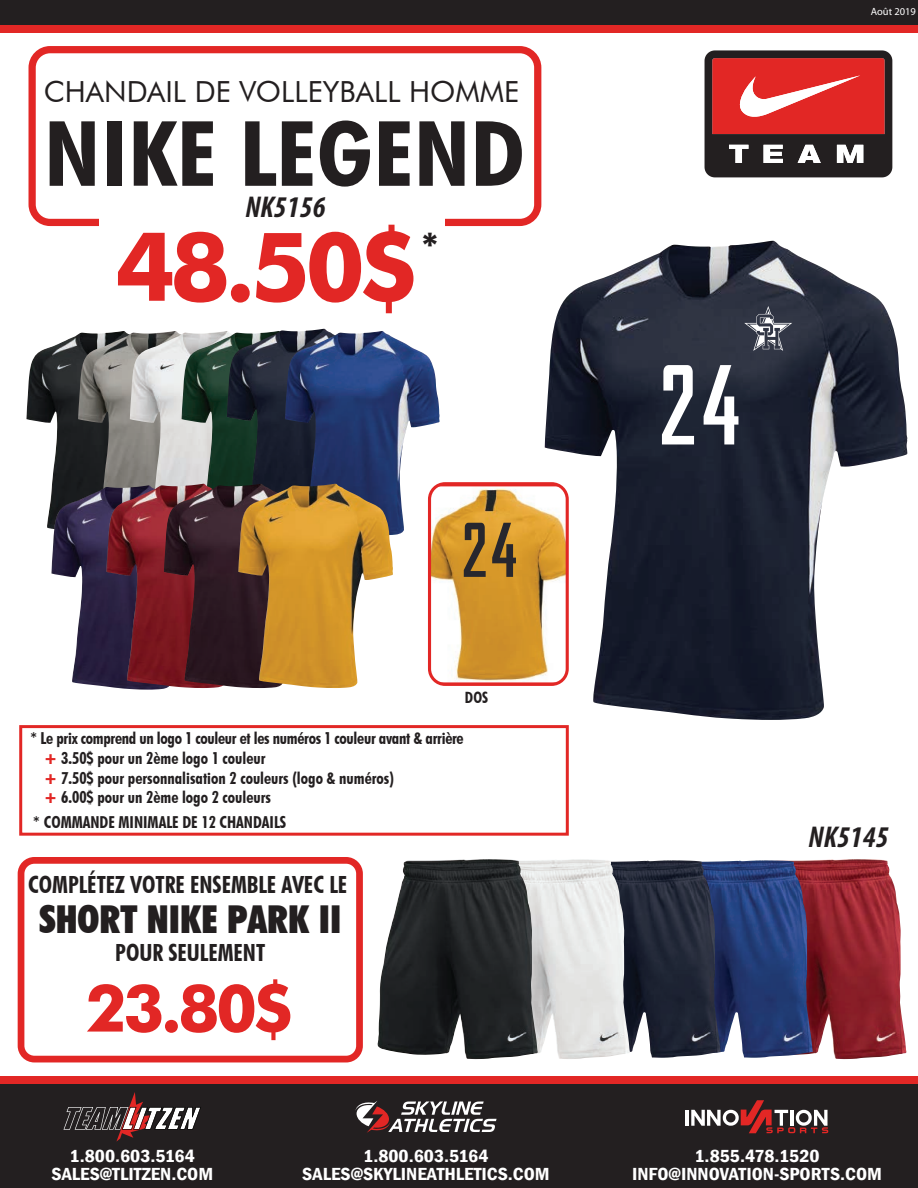
<style>
.page{position:relative;width:918px;height:1188px;background:#fff}
.page>*{position:absolute;margin:0;border:0;box-sizing:border-box;transform-origin:0 0}
.t1{font:105.75px "Bureau";color:#fff}
.t2{font:700 95.55px "Futura BT";color:#e22725}
.t3{font:700 condensed 90.45px "Futura BT";color:#231f20;scale:1.13 1}
.t4{font:72.15px "Bureau";color:#27272e}
.t5{font:700 65.7px "Futura BT";color:#e22725}
.t6{font:900 condensed 38.4px "Futura BT";color:#231f20}
.t7{font:700 37.95px "Futura BT";color:#231f20}
.t8{font:italic 700 condensed 30.15px "Myriad Pro";color:#231f20}
.t9{font:29.1px "Futura BT";color:#231f20}
.t10{font:700 condensed 23.7px "Futura BT";color:#231f20}
.t11{font:600 condensed 18px/18.1px "Franklin Gothic";color:#fff;text-align:center;scale:1.1 1}
.t12{font:700 condensed 16.5px/19.8px "Futura BT";color:#231f20}
.t13{font:700 condensed 15.6px "Futura BT";color:#231f20}
.t14{font:10.5px "Myriad Pro";color:#fff}
.s1{font-weight:900;font-stretch:normal;color:#e22725}
</style>
<div class="page">
<img style="left:746px;top:859px;width:161px;height:200px">
<img style="left:669px;top:860px;width:93px;height:193px">
<img style="left:630px;top:860px;width:39px;height:193px">
<img style="left:538px;top:859px;width:92px;height:200px">
<img style="left:377px;top:859px;width:161px;height:200px">
<img style="left:545px;top:241px;width:363px;height:479px">
<img style="left:26px;top:334px;width:52px;height:195px">
<img style="left:78px;top:331px;width:52px;height:154px">
<img style="left:130px;top:331px;width:310px;height:204px">
<img style="left:227px;top:329px;width:154px;height:155px">
<img style="left:51px;top:485px;width:115px;height:205px">
<img style="left:106px;top:484px;width:58px;height:204px">
<img style="left:164px;top:484px;width:74px;height:204px">
<img style="left:238px;top:484px;width:155px;height:204px">
<div style="left:0;top:1083px;width:918px;height:105px;background:#231f20"></div>
<div style="left:0;top:0;width:918px;height:27px;background:#231f20"></div>
<div style="left:0;top:25px;width:918px;height:8px;background:#e22725"></div>
<svg style="left:63px;top:1092px;width:138px;height:50px"></svg>
<svg style="left:355px;top:1101px;width:142px;height:32px"></svg>
<hr style="left:686px;top:1110px;width:3px;height:16px;background:#fff">
<svg style="left:691px;top:1100px;width:137px;height:33px"></svg>
<div style="left:0;top:1076px;width:918px;height:7px;background:#e22725"></div>
<svg style="left:430px;top:484px;width:137px;height:200px"></svg>
<div style="left:428px;top:482px;width:141px;height:204px;border:3px solid #e22725;border-radius:16px"></div>
<div style="left:29px;top:46px;width:512px;height:180px;border:7px solid #e22725;border-radius:18px"></div>
<div style="left:99px;top:211px;width:346px;height:98px;background:#fff"></div>
<div style="left:18px;top:857px;width:345px;height:205px;border:7px solid #e22725;border-radius:13px"></div>
<svg style="left:704px;top:50px;width:189px;height:128px;background:#9a3e3e"></svg>
<svg style="left:744px;top:306px;width:48px;height:45px;background:#585c68"></svg>
<div style="left:19px;top:725px;width:550px;height:111px;border:3px solid #e22725"></div>
<h3 class="t9" style="left:44px;top:74px;width:477px">CHANDAIL DE VOLLEYBALL HOMME</h3>
<h3 class="t3" style="left:44px;top:99px;width:427px">NIKE LEGEND</h3>
<h2 class="t2" style="left:115px;top:209px;width:306px">48.50$</h2>
<h3 class="t7" style="left:420px;top:223px;width:21px">*</h3>
<h3 class="t8" style="left:245px;top:189px;width:82px">NK5156</h3>
<h3 class="t4" style="left:461px;top:510px;width:60px">24</h3>
<p class="t13" style="left:465px;top:688px;width:25px">DOS</p>
<p class="t12" style="left:44px;top:728px;width:421px;text-indent:-13px">* Le prix comprend un logo 1 couleur et les numéros 1 couleur avant &amp; arrière <span class="s1">+</span> 3.50$ pour un 2ème logo 1 couleur<br><span class="s1">+</span> 7.50$ pour personnalisation 2 couleurs (logo &amp; numéros)<br><span class="s1">+</span> 6.00$ pour un 2ème logo 2 couleurs</p>
<p class="t12" style="left:33px;top:812px;width:255px">* COMMANDE MINIMALE DE 12 CHANDAILS</p>
<h3 class="t10" style="left:28px;top:870px;width:321px">COMPLÉTEZ VOTRE ENSEMBLE AVEC LE</h3>
<h3 class="t6" style="left:39px;top:896px;width:304px">SHORT NIKE PARK II</h3>
<h3 class="t10" style="left:115px;top:938px;width:152px">POUR SEULEMENT</h3>
<h3 class="t5" style="left:86px;top:968px;width:211px">23.80$</h3>
<p class="t11" style="left:51px;top:1146px;width:149px">1.800.603.5164<br>SALES@TLITZEN.COM</p>
<p class="t11" style="left:302px;top:1146px;width:226px">1.800.603.5164<br>SALES@SKYLINEATHLETICS.COM</p>
<p class="t14" style="left:871px;top:5px;width:47px">Août 2019</p>
<h1 class="t1" style="left:657px;top:346px;width:88px">24</h1>
<h3 class="t8" style="left:809px;top:819px;width:82px">NK5145</h3>
<p class="t11" style="left:632px;top:1146px;width:229px">1.855.478.1520<br>INFO@INNOVATION-SPORTS.COM</p>
</div>
